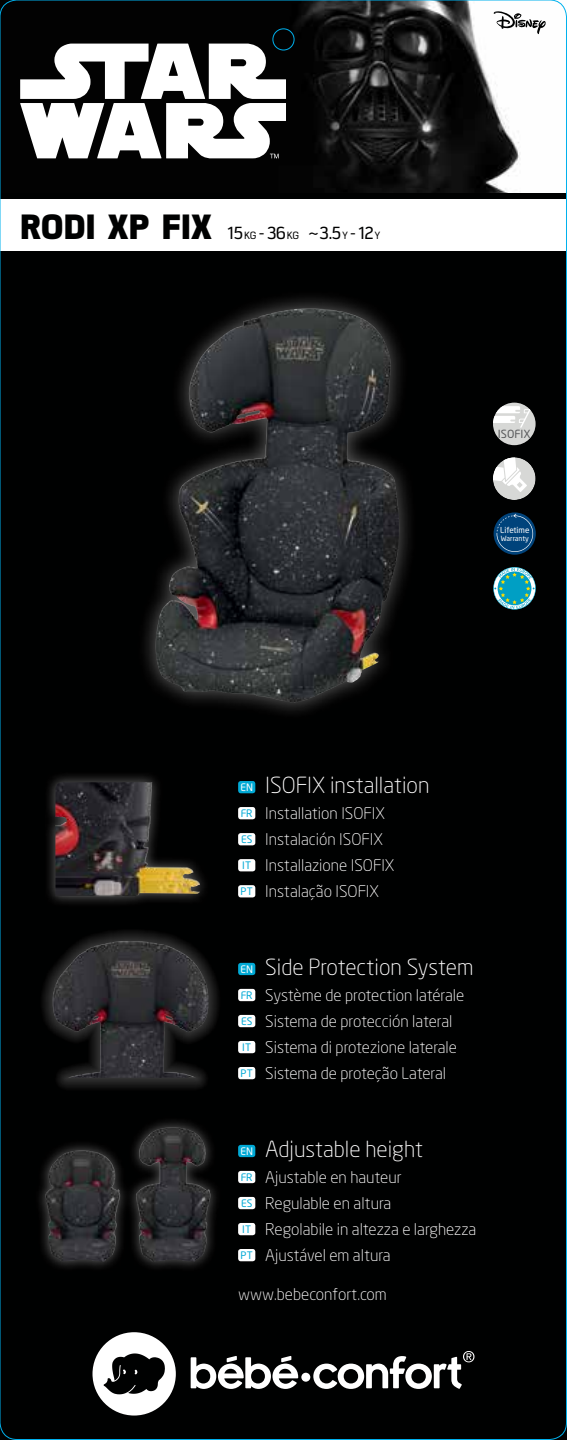
<style>
.page{position:relative;width:567px;height:1440px;background:#fff}
.page>*{position:absolute;margin:0;border:0;box-sizing:border-box;transform-origin:0 0}
.t1{font:300 22px "Neo Sans Pro";color:#fff}
.t2{font:500 18px "Eund";color:#000101}
.t3{font:300 16px/26px "Neo Sans Pro";color:#fff}
.t4{font:11.2px "Neo Sans Pro";color:#58595b}
.t5{font:10.2px "Neo Sans Pro";color:#00a9d5}
.t6{font:10.2px "Neo Sans Pro";color:#fff}
.t7{font:8.2px "Neo Sans Pro";color:#fff}
.t8{font:7px "Neo Sans Pro";color:#fff}
.s1{font-weight:800;font-size:35px}
.s2{font-size:10.4px}
</style>
<div class="page">
<div style="left:0;top:192px;width:567px;height:1248px;background:#000101"></div>
<div style="left:238px;top:807px;width:17px;height:12px;background:#fff;border-radius:3px"></div>
<div style="left:238px;top:781px;width:17px;height:12px;background:#00a9d5;border-radius:3px"></div>
<div style="left:238px;top:859px;width:17px;height:12px;background:#fff;border-radius:3px"></div>
<div style="left:238px;top:833px;width:17px;height:12px;background:#fff;border-radius:3px"></div>
<div style="left:238px;top:885px;width:17px;height:12px;background:#fff;border-radius:3px"></div>
<div style="left:238px;top:989px;width:17px;height:12px;background:#fff;border-radius:3px"></div>
<div style="left:238px;top:963px;width:17px;height:12px;background:#00a9d5;border-radius:3px"></div>
<div style="left:238px;top:1041px;width:17px;height:12px;background:#fff;border-radius:3px"></div>
<div style="left:238px;top:1015px;width:17px;height:12px;background:#fff;border-radius:3px"></div>
<div style="left:238px;top:1067px;width:17px;height:12px;background:#fff;border-radius:3px"></div>
<div style="left:238px;top:1171px;width:17px;height:12px;background:#fff;border-radius:3px"></div>
<div style="left:238px;top:1145px;width:17px;height:12px;background:#00a9d5;border-radius:3px"></div>
<div style="left:238px;top:1223px;width:17px;height:12px;background:#fff;border-radius:3px"></div>
<div style="left:238px;top:1197px;width:17px;height:12px;background:#fff;border-radius:3px"></div>
<div style="left:238px;top:1249px;width:17px;height:12px;background:#fff;border-radius:3px"></div>
<svg style="left:494px;top:512px;width:42px;height:43px"></svg>
<svg style="left:497px;top:514px;width:36px;height:38px"></svg>
<img style="left:0;top:0;width:567px;height:192px">
<svg style="left:493px;top:10px;width:53px;height:24px"></svg>
<div style="left:0;top:200px;width:567px;height:51px;background:#fff"></div>
<div style="left:493px;top:457px;width:43px;height:43px;background:#d7d8d6;border-radius:50%"></div>
<svg style="left:493px;top:457px;width:34px;height:35px"></svg>
<div style="left:493px;top:403px;width:43px;height:42px;background:#d7d8d6;border-radius:50%"></div>
<svg style="left:493px;top:406px;width:38px;height:22px"></svg>
<div style="left:493px;top:567px;width:43px;height:43px;border:1px solid #009fc4;border-radius:50%"></div>
<svg style="left:494px;top:568px;width:40px;height:41px;background:#469ea7"></svg>
<div style="left:301px;top:1373px;width:9px;height:9px;background:#fff;border-radius:50%"></div>
<svg style="left:92px;top:1332px;width:84px;height:84px"></svg>
<svg style="left:313px;top:1351px;width:161px;height:38px"></svg>
<svg style="left:191px;top:1356px;width:107px;height:33px"></svg>
<svg style="left:20px;top:44px;width:266px;height:114px"></svg>
<div style="left:40px;top:929px;width:181px;height:162px;background:#fff;opacity:.4"></div>
<img style="left:52px;top:941px;width:157px;height:137px">
<div style="left:35px;top:1116px;width:186px;height:156px;background:#fff;opacity:.4"></div>
<img style="left:136px;top:1127px;width:75px;height:135px">
<div style="left:44px;top:771px;width:166px;height:137px;background:#fff;opacity:.4"></div>
<img style="left:55px;top:782px;width:145px;height:115px">
<div style="left:137px;top:290px;width:281px;height:431px;background:#fff;opacity:.4"></div>
<img style="left:156px;top:308px;width:170px;height:395px">
<div style="left:272px;top:28px;width:23px;height:23px;border:1px solid #00b1ed;border-radius:50%"></div>
<p class="t2" style="left:20px;top:219px;width:362px"><span class="s1">RODI XP FIX</span> 15<span class="s2">KG</span> - 36<span class="s2">KG</span> ~3.5<span class="s2">Y</span> - 12<span class="s2">Y</span></p>
<p class="t4" style="left:498px;top:427px;width:34px">ISOFIX</p>
<p class="t7" style="left:500px;top:525px;width:31px">Lifetime</p>
<p class="t8" style="left:501px;top:534px;width:29px">Warranty</p>
<p class="t6" style="left:240px;top:781px;width:14px">EN</p>
<p class="t5" style="left:241px;top:807px;width:14px">FR</p>
<p class="t5" style="left:241px;top:833px;width:13px">ES</p>
<p class="t5" style="left:242px;top:859px;width:10px">IT</p>
<p class="t5" style="left:241px;top:885px;width:14px">PT</p>
<h1 class="t1" style="left:265px;top:772px;width:166px">ISOFIX installation</h1>
<p class="t3" style="left:265px;top:800px;width:131px">Installation ISOFIX<br>Instalación ISOFIX<br>Installazione ISOFIX<br>Instalação ISOFIX</p>
<p class="t6" style="left:240px;top:963px;width:14px">EN</p>
<p class="t5" style="left:241px;top:989px;width:14px">FR</p>
<p class="t5" style="left:241px;top:1015px;width:13px">ES</p>
<p class="t5" style="left:242px;top:1041px;width:10px">IT</p>
<p class="t5" style="left:241px;top:1067px;width:14px">PT</p>
<h1 class="t1" style="left:265px;top:954px;width:210px">Side Protection System</h1>
<p class="t3" style="left:265px;top:982px;width:201px">Système de protection latérale<br>Sistema de protección lateral<br>Sistema di protezione laterale<br>Sistema de proteção Lateral</p>
<p class="t6" style="left:240px;top:1145px;width:14px">EN</p>
<p class="t5" style="left:241px;top:1171px;width:14px">FR</p>
<p class="t5" style="left:241px;top:1197px;width:13px">ES</p>
<p class="t5" style="left:242px;top:1223px;width:10px">IT</p>
<p class="t5" style="left:241px;top:1249px;width:14px">PT</p>
<h1 class="t1" style="left:265px;top:1136px;width:159px">Adjustable height</h1>
<p class="t3" style="left:265px;top:1164px;width:213px">Ajustable en hauteur<br>Regulable en altura<br>Regolabile in altezza e larghezza<br>Ajustável em altura</p>
<p class="t3" style="left:238px;top:1281px;width:150px">www.bebeconfort.com</p>
</div>
